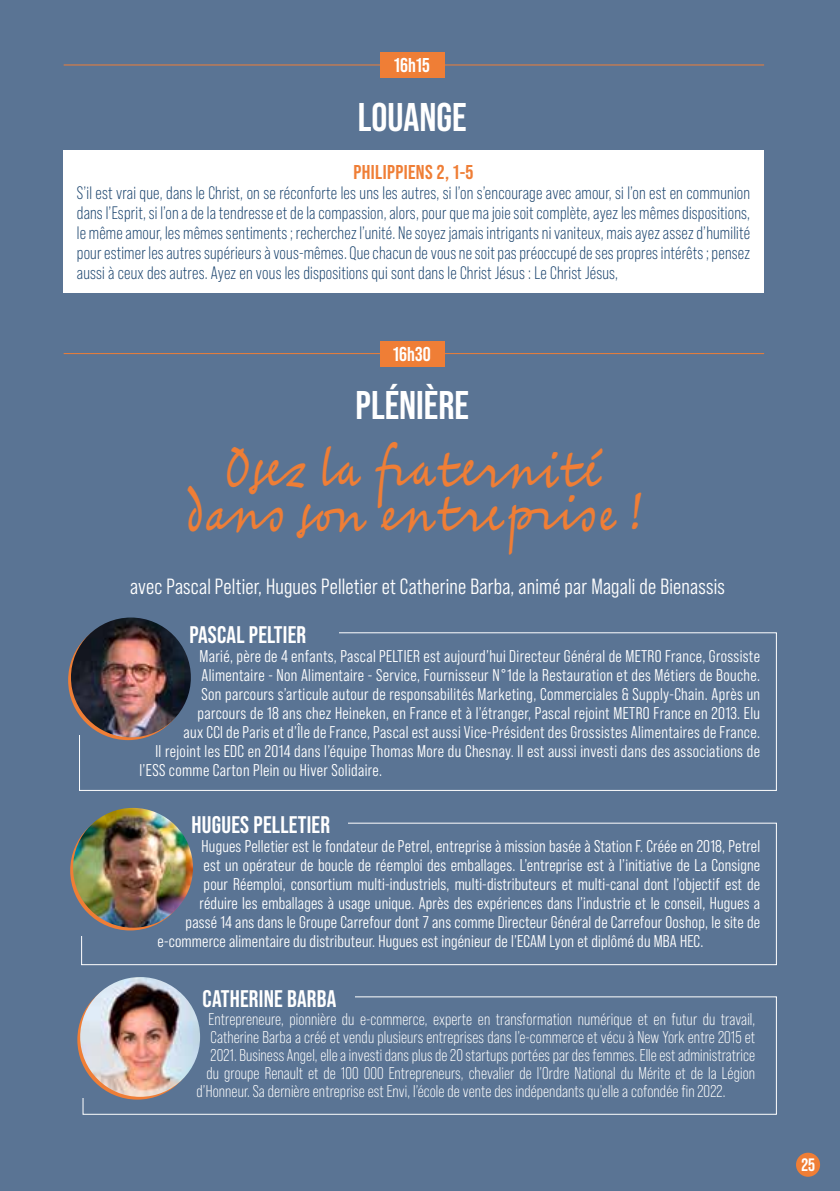
<style>
.page{position:relative;width:840px;height:1191px;background:#fff}
.page>*{position:absolute;margin:0;border:0;box-sizing:border-box;transform-origin:0 0}
.t1{font:42px/44px "Eric Machat Script";color:#ef7e36;text-align:center;scale:.94 1}
.t2{font:700 40px "Bebas Neue Pro";color:#fff}
.t3{font:700 24px "Bebas Neue Pro";letter-spacing:.01em;color:#fff}
.t4{font:22px "Bebas Neue Pro Middle";letter-spacing:.01em;color:#fff}
.t5{font:700 20px "Bebas Neue Pro";letter-spacing:.02em;color:#ef7e36}
.t6{font:700 20px "Bebas Neue Pro";letter-spacing:.01em;color:#fff}
.t7{font:18px/20px "Bebas Neue Pro";letter-spacing:.01em;color:#1b446e;text-align:justify}
.t8{font:700 18px "Bebas Neue Pro";color:#fff}
.t9{font:17px "Bebas Neue Pro Middle";letter-spacing:.015em;color:#fff}
.t10{font:17px "Bebas Neue Pro";letter-spacing:.005em;color:#fff}
</style>
<div class="page">
<div style="left:0;top:0;width:839px;height:1191px;background:#5a7494"></div>
<div style="left:64px;top:151px;width:699px;height:142px;background:#fff"></div>
<div style="left:79px;top:632px;width:697px;height:159px;border:1px solid #fff"></div>
<div style="left:66px;top:607px;width:272px;height:127px;background:#5a7494"></div>
<hr style="left:64px;top:353px;width:699px;height:1px;background:#ef7e36">
<div style="left:379px;top:341px;width:65px;height:25px;background:#ef7e36"></div>
<svg style="left:68px;top:620px;width:120px;height:120px"></svg>
<img style="left:71px;top:617px;width:120px;height:120px;border-radius:60px">
<div style="left:81px;top:822px;width:695px;height:143px;border:1px solid #fff"></div>
<div style="left:68px;top:808px;width:279px;height:128px;background:#5a7494"></div>
<svg style="left:70px;top:810px;width:120px;height:120px"></svg>
<img style="left:73px;top:808px;width:120px;height:119px;border-radius:60px">
<svg style="left:77px;top:979px;width:120px;height:120px"></svg>
<img style="left:80px;top:977px;width:120px;height:119px;border-radius:60px">
<hr style="left:64px;top:64px;width:699px;height:1px;background:#ef7e36">
<div style="left:379px;top:53px;width:65px;height:25px;background:#ef7e36"></div>
<div style="left:795px;top:1152px;width:24px;height:24px;background:#ef7e36;border-radius:50%"></div>
<p class="t6" style="left:394px;top:54px;width:37px">16h15</p>
<h2 class="t2" style="left:357px;top:94px;width:110px">LOUANGE</h2>
<p class="t5" style="left:353px;top:160px;width:122px">PHILIPPIENS 2, 1-5</p>
<p class="t7" style="left:77px;top:183px;width:674px">S’il est vrai que, dans le Christ, on se réconforte les uns les autres, si l’on s’encourage avec amour, si l’on est en communion dans l’Esprit, si l’on a de la tendresse et de la compassion, alors, pour que ma joie soit complète, ayez les mêmes dispositions, le même amour, les mêmes sentiments ; recherchez l’unité. Ne soyez jamais intrigants ni vaniteux, mais ayez assez d’humilité pour estimer les autres supérieurs à vous-mêmes. Que chacun de vous ne soit pas préoccupé de ses propres intérêts ; pensez aussi à ceux des autres. Ayez en vous les dispositions qui sont dans le Christ Jésus : Le Christ Jésus,</p>
<p class="t6" style="left:393px;top:342px;width:39px">16h30</p>
<h2 class="t2" style="left:355px;top:382px;width:115px">PLÉNIÈRE</h2>
<h1 class="t1" style="left:185px;top:446px;width:486px">Osez la fraternité dans son entreprise !</h1>
<p class="t4" style="left:130px;top:574px;width:596px">avec Pascal Peltier, Hugues Pelletier et Catherine Barba, animé par Magali de Bienassis</p>
<h3 class="t3" style="left:189px;top:620px;width:118px">PASCAL PELTIER</h3>
<p class="t9" style="left:199px;top:646px;width:561px">Marié, père de 4 enfants, Pascal PELTIER est aujourd’hui Directeur Général de METRO France, Grossiste</p>
<p class="t9" style="left:201px;top:665px;width:560px">Alimentaire - Non Alimentaire - Service, Fournisseur N°1de la Restauration et des Métiers de Bouche.</p>
<p class="t9" style="left:201px;top:684px;width:560px">Son parcours s’articule autour de responsabilités Marketing, Commerciales &amp; Supply-Chain. Après un</p>
<p class="t9" style="left:197px;top:703px;width:563px">parcours de 18 ans chez Heineken, en France et à l’étranger, Pascal rejoint METRO France en 2013. Elu</p>
<p class="t9" style="left:183px;top:722px;width:577px">aux CCI de Paris et d’Île de France, Pascal est aussi Vice-Président des Grossistes Alimentaires de France.</p>
<p class="t9" style="left:155px;top:741px;width:605px">Il rejoint les EDC en 2014 dans l’équipe Thomas More du Chesnay. Il est aussi investi dans des associations de</p>
<p class="t9" style="left:139px;top:760px;width:244px">l’ESS comme Carton Plein ou Hiver Solidaire.</p>
<h3 class="t3" style="left:191px;top:811px;width:140px">HUGUES PELLETIER</h3>
<p class="t9" style="left:201px;top:836px;width:559px">Hugues Pelletier est le fondateur de Petrel, entreprise à mission basée à Station F. Créée en 2018, Petrel</p>
<p class="t9" style="left:203px;top:855px;width:558px">est un opérateur de boucle de réemploi des emballages. L’entreprise est à l’initiative de La Consigne</p>
<p class="t9" style="left:203px;top:874px;width:558px">pour Réemploi, consortium multi-industriels, multi-distributeurs et multi-canal dont l’objectif est de</p>
<p class="t9" style="left:199px;top:893px;width:561px">réduire les emballages à usage unique. Après des expériences dans l’industrie et le conseil, Hugues a</p>
<p class="t9" style="left:185px;top:912px;width:576px">passé 14 ans dans le Groupe Carrefour dont 7 ans comme Directeur Général de Carrefour Ooshop, le site de</p>
<p class="t9" style="left:157px;top:931px;width:547px">e-commerce alimentaire du distributeur. Hugues est ingénieur de l’ECAM Lyon et diplômé du MBA HEC.</p>
<h3 class="t3" style="left:202px;top:984px;width:135px">CATHERINE BARBA</h3>
<p class="t10" style="left:208px;top:1009px;width:548px">Entrepreneure, pionnière du e-commerce, experte en transformation numérique et en futur du travail,</p>
<p class="t10" style="left:210px;top:1027px;width:545px">Catherine Barba a créé et vendu plusieurs entreprises dans l’e-commerce et vécu à New York entre 2015 et</p>
<p class="t10" style="left:210px;top:1045px;width:546px">2021. Business Angel, elle a investi dans plus de 20 startups portées par des femmes. Elle est administratrice</p>
<p class="t10" style="left:206px;top:1063px;width:549px">du groupe Renault et de 100 000 Entrepreneurs, chevalier de l’Ordre National du Mérite et de la Légion</p>
<p class="t10" style="left:196px;top:1081px;width:530px">d’Honneur. Sa dernière entreprise est Envi, l’école de vente des indépendants qu’elle a cofondée fin 2022.</p>
<p class="t8" style="left:801px;top:1154px;width:15px">25</p>
</div>
